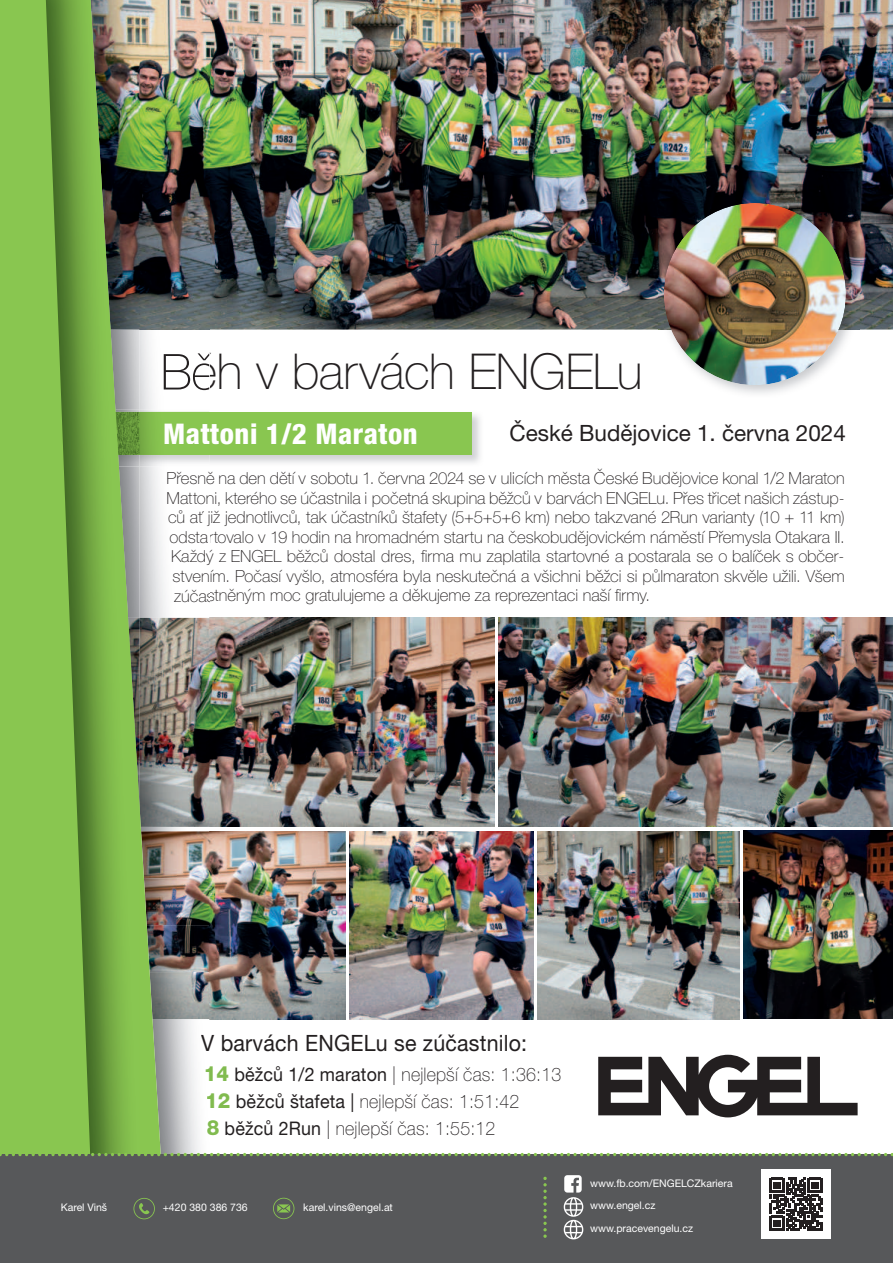
<style>
.page{position:relative;width:893px;height:1263px;background:#fff}
.page>*{position:absolute;margin:0;border:0;box-sizing:border-box;transform-origin:0 0}
.t1{font:100 49.5px "Helvetica Neue LT Pro";letter-spacing:-.01em;color:#231f20}
.t2{font:800 condensed 28.5px "Helvetica Neue LT Pro";letter-spacing:.02em;color:#fff}
.t3{font:22.5px "Helvetica Neue LT Pro";letter-spacing:.005em;color:#231f20;scale:.95 1}
.t4{font:22.5px "Helvetica Neue LT Pro";letter-spacing:.005em;color:#231f20}
.t5{font:800 21px/27px "Helvetica Neue LT Pro";color:#81bb4f;scale:.95 1}
.t6{font:800 21px "Helvetica Neue LT Pro";color:#80ba4f;scale:.95 1}
.t7{font:100 18.75px "Helvetica Neue LT Pro";letter-spacing:.01em;color:#231f20;scale:.95 1}
.t8{font:100 16.65px "Helvetica Neue LT Pro";color:#231f20}
.t9{font:10.5px/22.5px "Helvetica Neue LT Pro";color:#fff}
.s1{color:#fefefe}
.s2{font-weight:800;font-size:21px;color:#81bb4f}
.s3{font-weight:400}
</style>
<div class="page">
<img style="left:209px;top:618px;width:286px;height:209px">
<img style="left:499px;top:617px;width:394px;height:210px">
<div style="left:98px;top:412px;width:374px;height:43px;background:#89c650"></div>
<img style="left:209px;top:0;width:684px;height:330px">
<img style="left:658px;top:197px;width:202px;height:197px">
<img style="left:664px;top:203px;width:182px;height:182px;border-radius:91px">
<img style="left:350px;top:831px;width:183px;height:188px">
<img style="left:209px;top:831px;width:136px;height:188px">
<img style="left:538px;top:831px;width:201px;height:188px">
<img style="left:743px;top:831px;width:150px;height:187px">
<img style="left:163px;top:0;width:46px;height:878px">
<img style="left:164px;top:353px;width:45px;height:37px">
<img style="left:168px;top:469px;width:41px;height:18px">
<img style="left:168px;top:491px;width:41px;height:16px">
<img style="left:169px;top:511px;width:40px;height:15px">
<img style="left:170px;top:531px;width:39px;height:15px">
<img style="left:172px;top:550px;width:37px;height:15px">
<img style="left:173px;top:569px;width:36px;height:16px">
<img style="left:174px;top:589px;width:35px;height:16px">
<img style="left:163px;top:412px;width:46px;height:43px">
<img style="left:165px;top:423px;width:44px;height:21px">
<img style="left:163px;top:878px;width:46px;height:47px">
<img style="left:163px;top:925px;width:46px;height:47px">
<img style="left:163px;top:972px;width:46px;height:47px">
<img style="left:140px;top:0;width:23px;height:1153px">
<img style="left:91px;top:0;width:49px;height:1153px">
<svg style="left:0;top:0;width:91px;height:1153px;background:#7fba4a"></svg>
<div style="left:0;top:1154px;width:893px;height:109px;background:#57585a"></div>
<svg style="left:0;top:1153px;width:893px;height:3px"></svg>
<svg style="left:543px;top:1177px;width:4px;height:61px"></svg>
<svg style="left:564px;top:1175px;width:19px;height:64px"></svg>
<svg style="left:273px;top:1198px;width:21px;height:21px"></svg>
<svg style="left:133px;top:1198px;width:22px;height:21px"></svg>
<svg style="left:598px;top:1055px;width:260px;height:62px"></svg>
<div style="left:762px;top:1170px;width:69px;height:69px;background:#fff"></div>
<svg style="left:770px;top:1178px;width:52px;height:52px"></svg>
<h1 class="t1" style="left:161px;top:344px;width:483px">Běh v barvách ENGELu</h1>
<h3 class="t4" style="left:510px;top:421px;width:338px">České Budějovice 1. června 2024</h3>
<p class="t8" style="left:167px;top:469px;width:680px">Přesně na den dětí v sobotu 1. června 2024 se v ulicích města České Budějovice konal 1/2 Maraton</p>
<p class="t8" style="left:167px;top:489px;width:679px">Mattoni, kterého se účastnila i početná skupina běžců v barvách ENGELu. Přes třicet našich zástup-</p>
<p class="t8" style="left:168px;top:508px;width:678px">ců ať již jednotlivců, tak účastníků štafety (5+5+5+6 km) nebo takzvané 2Run varianty (10 + 11 km)</p>
<p class="t8" style="left:170px;top:528px;width:677px">odstartovalo v 19 hodin na hromadném startu na českobudějovickém náměstí Přemysla Otakara II.</p>
<p class="t8" style="left:171px;top:547px;width:675px">Každý z ENGEL běžců dostal dres, firma mu zaplatila startovné a postarala se o balíček s občer-</p>
<p class="t8" style="left:173px;top:567px;width:674px">stvením. Počasí vyšlo, atmosféra byla neskutečná a všichni běžci si půlmaraton skvěle užili. Všem</p>
<p class="t8" style="left:174px;top:586px;width:478px">zúčastněným moc gratulujeme a děkujeme za reprezentaci naší firmy.</p>
<h2 class="t2" style="left:163px;top:417px;width:256px"><span class="s1">M</span>attoni 1/2 Maraton</h2>
<h3 class="t3" style="left:201px;top:1030px;width:345px">V barvách ENGELu se zúčastnilo:</h3>
<p class="t7" style="left:216px;top:1064px;width:364px"><span class="s2">4</span> <span class="s3">běžců 1/2 maraton</span> | nejlepší čas: 1:36:13</p>
<p class="t7" style="left:218px;top:1091px;width:319px"><span class="s2">2</span> <span class="s3">běžců štafeta |</span> nejlepší čas: 1:51:42</p>
<p class="t7" style="left:225px;top:1118px;width:287px"><span class="s3">běžců 2Run</span> | nejlepší čas: 1:55:12</p>
<p class="t5" style="left:204px;top:1060px;width:16px">1<br>1</p>
<p class="t6" style="left:207px;top:1115px;width:15px">8</p>
<p class="t9" style="left:61px;top:1196px;width:48px">Karel Vinš</p>
<p class="t9" style="left:163px;top:1196px;width:87px">+420 380 386 736</p>
<p class="t9" style="left:303px;top:1196px;width:91px">karel.vins@engel.at</p>
<p class="t9" style="left:590px;top:1171px;width:144px">www.fb.com/ENGELCZkariera www.engel.cz www.pracevengelu.cz</p>
</div>
